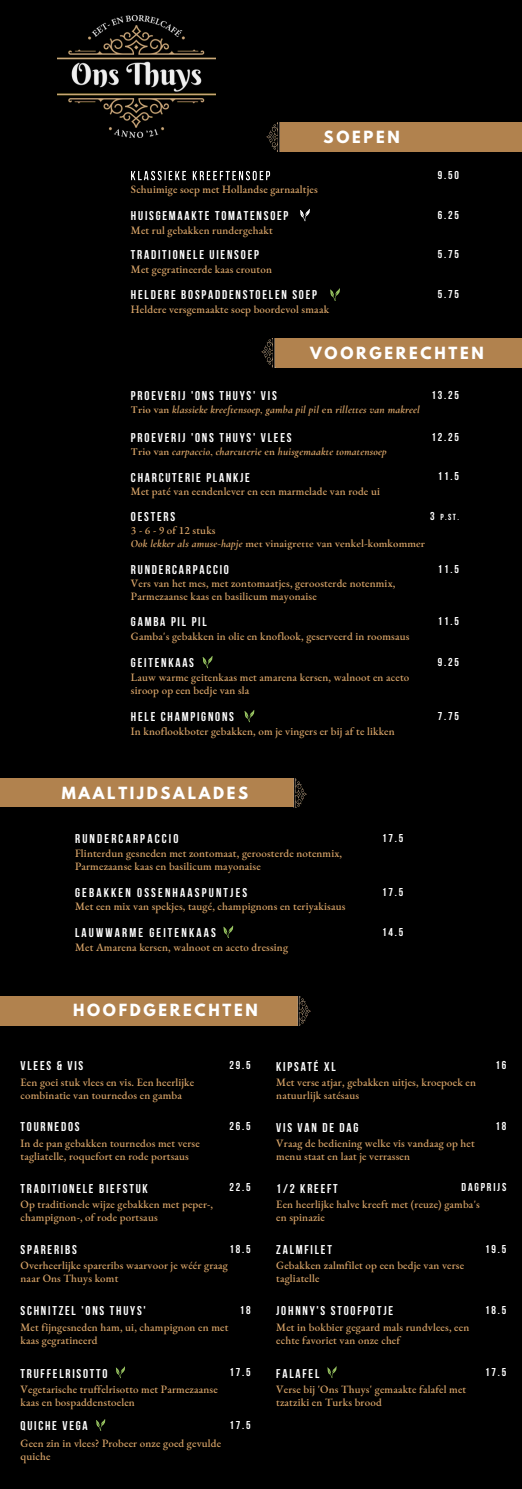
<style>
.page{position:relative;width:522px;height:1489px;background:#fff}
.page>*{position:absolute;margin:0;border:0;box-sizing:border-box;transform-origin:0 0}
.t1{font:700 14.88px "League Spartan";letter-spacing:.18em;color:#fff}
.t2{font:700 12.69px "Bebas Neue";letter-spacing:.14em;color:#fff}
.t3{font:700 12.69px "Bebas Neue";letter-spacing:.17em;color:#fff}
.t4{font:700 11.38px "Bebas Neue";letter-spacing:.16em;color:#fff}
.t5{font:500 10.94px/13.1px "EB Garamond";letter-spacing:.015em;color:#dba669}
.t6{font:italic 700 10.94px "Cormorant Garamond";letter-spacing:.015em;color:#dba669}
.t7{font:700 10.94px "Cormorant Garamond";letter-spacing:.015em;color:#dba669}
.t8{font:700 8.75px "Bebas Neue";color:#fff}
.s1{font-style:normal}
.s2{font-style:italic}
</style>
<div class="page">
<div style="left:0;top:0;width:521px;height:1488px;background:#000"></div>
<div style="left:280px;top:123px;width:241px;height:28px;background:#b1824e"></div>
<img style="left:266px;top:123px;width:14px;height:28px">
<svg style="left:300px;top:208px;width:10px;height:14px"></svg>
<svg style="left:330px;top:288px;width:10px;height:13px"></svg>
<div style="left:275px;top:338px;width:246px;height:29px;background:#b1824e"></div>
<img style="left:261px;top:338px;width:14px;height:29px">
<svg style="left:202px;top:656px;width:11px;height:13px"></svg>
<svg style="left:244px;top:710px;width:11px;height:13px"></svg>
<div style="left:0;top:778px;width:293px;height:28px;background:#b1824e"></div>
<img style="left:293px;top:778px;width:14px;height:29px">
<svg style="left:223px;top:925px;width:11px;height:13px"></svg>
<div style="left:0;top:996px;width:297px;height:29px;background:#b1824e"></div>
<img style="left:297px;top:996px;width:14px;height:29px">
<svg style="left:96px;top:1419px;width:10px;height:12px"></svg>
<svg style="left:327px;top:1366px;width:10px;height:12px"></svg>
<svg style="left:115px;top:1366px;width:10px;height:12px"></svg>
<img style="left:57px;top:16px;width:158px;height:121px">
<img style="left:131px;top:170px;width:140px;height:11px">
<p class="t1" style="left:323px;top:130px;width:77px">SOEPEN</p>
<p class="t5" style="left:131px;top:183px;width:188px">Schuimige soep met Hollandse garnaaltjes</p>
<p class="t2" style="left:131px;top:211px;width:159px">HUISGEMAAKTE TOMATENSOEP</p>
<p class="t5" style="left:131px;top:223px;width:143px">Met rul gebakken rundergehakt</p>
<p class="t2" style="left:131px;top:250px;width:129px">TRADITIONELE UIENSOEP</p>
<p class="t5" style="left:131px;top:262px;width:142px">Met gegratineerde kaas crouton</p>
<p class="t2" style="left:131px;top:290px;width:187px">HELDERE BOSPADDENSTOELEN SOEP</p>
<p class="t5" style="left:131px;top:302px;width:199px">Heldere versgemaakte soep boordevol smaak</p>
<p class="t4" style="left:437px;top:170px;width:23px">9.50</p>
<p class="t4" style="left:437px;top:211px;width:23px">6.25</p>
<p class="t4" style="left:437px;top:250px;width:23px">5.75</p>
<p class="t4" style="left:437px;top:289px;width:23px">5.75</p>
<p class="t1" style="left:310px;top:345px;width:175px">VOORGERECHTEN</p>
<p class="t2" style="left:131px;top:390px;width:147px">PROEVERIJ 'ONS THUYS' VIS</p>
<p class="t6" style="left:131px;top:403px;width:290px"><span class="s1">Trio van</span> klassieke kreeftensoep, gamba pil pil <span class="s1">en</span> rillettes van makreel</p>
<p class="t4" style="left:431px;top:390px;width:29px">13.25</p>
<p class="t2" style="left:131px;top:432px;width:162px">PROEVERIJ 'ONS THUYS' VLEES</p>
<p class="t6" style="left:131px;top:444px;width:257px"><span class="s1">Trio van</span> carpaccio<span class="s1">,</span> charcuterie <span class="s1">en</span> huisgemaakte tomatensoep</p>
<p class="t4" style="left:431px;top:432px;width:29px">12.25</p>
<p class="t2" style="left:131px;top:472px;width:120px">CHARCUTERIE PLANKJE</p>
<p class="t5" style="left:131px;top:484px;width:250px">Met paté van eendenlever en een marmelade van rode ui</p>
<p class="t4" style="left:437px;top:471px;width:23px">11.5</p>
<p class="t4" style="left:429px;top:511px;width:6px">3</p>
<p class="t8" style="left:440px;top:513px;width:20px">P.ST.</p>
<p class="t2" style="left:131px;top:511px;width:46px">OESTERS</p>
<p class="t5" style="left:131px;top:524px;width:86px">3-6-9of12stuks</p>
<p class="t7" style="left:131px;top:537px;width:295px"><span class="s2">Ook lekker als amuse-hapje</span> met vinaigrette van venkel-komkommer</p>
<p class="t2" style="left:131px;top:564px;width:99px">RUNDERCARPACCIO</p>
<p class="t5" style="left:131px;top:576px;width:265px">Vers van het mes, met zontomaatjes, geroosterde notenmix,<br>Parmezaanse kaas en basilicum mayonaise</p>
<p class="t2" style="left:131px;top:617px;width:77px">GAMBA PIL PIL</p>
<p class="t5" style="left:131px;top:629px;width:279px">Gamba's gebakken in olie en knoflook, geserveerd in roomsaus</p>
<p class="t2" style="left:131px;top:657px;width:64px">GEITENKAAS</p>
<p class="t5" style="left:131px;top:670px;width:279px">Lauw warme geitenkaas met amarena kersen, walnoot en aceto</p>
<p class="t5" style="left:131px;top:683px;width:120px">siroop op een bedje van sla</p>
<p class="t2" style="left:131px;top:711px;width:104px">HELE CHAMPIGNONS</p>
<p class="t5" style="left:131px;top:724px;width:265px">In knoflookboter gebakken, om je vingers er bij af te likken</p>
<p class="t1" style="left:62px;top:785px;width:188px">MAALTIJDSALADES</p>
<p class="t3" style="left:75px;top:834px;width:105px">RUNDERCARPACCIO</p>
<p class="t5" style="left:75px;top:846px;width:268px">Flinterdun gesneden met zontomaat, geroosterde notenmix,<br>Parmezaanse kaas en basilicum mayonaise</p>
<p class="t3" style="left:75px;top:887px;width:173px">GEBAKKEN OSSENHAASPUNTJES</p>
<p class="t5" style="left:75px;top:900px;width:271px">Met een mix van spekjes, taugé, champignons en teriyakisaus</p>
<p class="t3" style="left:75px;top:928px;width:142px">LAUWWARME GEITENKAAS</p>
<p class="t5" style="left:75px;top:940px;width:214px">Met Amarena kersen, walnoot en aceto dressing</p>
<p class="t1" style="left:73px;top:1002px;width:186px">HOOFDGERECHTEN</p>
<p class="t4" style="left:381px;top:834px;width:23px">17.5</p>
<p class="t4" style="left:381px;top:887px;width:23px">17.5</p>
<p class="t4" style="left:381px;top:927px;width:23px">14.5</p>
<p class="t4" style="left:437px;top:564px;width:23px">11.5</p>
<p class="t4" style="left:437px;top:616px;width:23px">11.5</p>
<p class="t4" style="left:437px;top:657px;width:23px">9.25</p>
<p class="t4" style="left:437px;top:712px;width:23px">7.75</p>
<p class="t2" style="left:21px;top:1060px;width:64px">VLEES &amp; VIS</p>
<p class="t5" style="left:21px;top:1075px;width:175px">Een goei stuk vlees en vis. Een heerlijke combinatie van tournedos en gamba</p>
<p class="t2" style="left:21px;top:1121px;width:60px">TOURNEDOS</p>
<p class="t5" style="left:21px;top:1136px;width:180px">In de pan gebakken tournedos met verse tagliatelle, roquefort en rode portsaus</p>
<p class="t4" style="left:229px;top:1060px;width:23px">29.5</p>
<p class="t4" style="left:229px;top:1121px;width:23px">26.5</p>
<p class="t2" style="left:276px;top:1061px;width:61px">KIPSATÉ XL</p>
<p class="t5" style="left:276px;top:1075px;width:201px">Met verse atjar, gebakken uitjes, kroepoek en natuurlijk satésaus</p>
<p class="t2" style="left:276px;top:1122px;width:84px">VIS VAN DE DAG</p>
<p class="t5" style="left:276px;top:1136px;width:200px">Vraag de bediening welke vis vandaag op het menu staat en laat je verrassen</p>
<p class="t4" style="left:495px;top:1060px;width:12px">16</p>
<p class="t4" style="left:495px;top:1121px;width:12px">18</p>
<p class="t2" style="left:21px;top:1183px;width:129px">TRADITIONELE BIEFSTUK</p>
<p class="t5" style="left:21px;top:1197px;width:194px">Op traditionele wijze gebakken met peper-, champignon-, of rode portsaus</p>
<p class="t4" style="left:229px;top:1182px;width:23px">22.5</p>
<p class="t2" style="left:276px;top:1183px;width:63px">1/2 KREEFT</p>
<p class="t5" style="left:276px;top:1197px;width:205px">Een heerlijke halve kreeft met (reuze) gamba's en spinazie</p>
<p class="t4" style="left:461px;top:1182px;width:46px">DAGPRIJS</p>
<p class="t4" style="left:229px;top:1243px;width:23px">18.5</p>
<p class="t2" style="left:21px;top:1244px;width:58px">SPARERIBS</p>
<p class="t5" style="left:21px;top:1258px;width:208px">Overheerlijke spareribs waarvoor je wéér graag naar Ons Thuys komt</p>
<p class="t2" style="left:276px;top:1244px;width:57px">ZALMFILET</p>
<p class="t5" style="left:276px;top:1258px;width:189px">Gebakken zalmfilet op een bedje van verse tagliatelle</p>
<p class="t4" style="left:484px;top:1244px;width:23px">19.5</p>
<p class="t2" style="left:21px;top:1305px;width:127px">SCHNITZEL 'ONS THUYS'</p>
<p class="t5" style="left:21px;top:1320px;width:209px">Met fijngesneden ham, ui, champignon en met kaas gegratineerd</p>
<p class="t4" style="left:239px;top:1305px;width:12px">18</p>
<p class="t2" style="left:276px;top:1305px;width:118px">JOHNNY'S STOOFPOTJE</p>
<p class="t5" style="left:276px;top:1320px;width:194px">Met in bokbier gegaard mals rundvlees, een echte favoriet van onze chef</p>
<p class="t4" style="left:484px;top:1305px;width:23px">18.5</p>
<p class="t2" style="left:21px;top:1368px;width:88px">TRUFFELRISOTTO</p>
<p class="t4" style="left:484px;top:1367px;width:23px">17.5</p>
<p class="t5" style="left:21px;top:1382px;width:198px">Vegetarische truffelrisotto met Parmezaanse kaas en bospaddenstoelen</p>
<p class="t4" style="left:229px;top:1367px;width:23px">17.5</p>
<p class="t2" style="left:276px;top:1368px;width:45px">FALAFEL</p>
<p class="t5" style="left:276px;top:1382px;width:191px">Verse bij 'Ons Thuys' gemaakte falafel met tzatziki en Turks brood</p>
<p class="t2" style="left:21px;top:1420px;width:69px">QUICHE VEGA</p>
<p class="t5" style="left:21px;top:1436px;width:202px">Geen zin in vlees? Probeer onze goed gevulde quiche</p>
<p class="t4" style="left:229px;top:1420px;width:23px">17.5</p>
</div>
